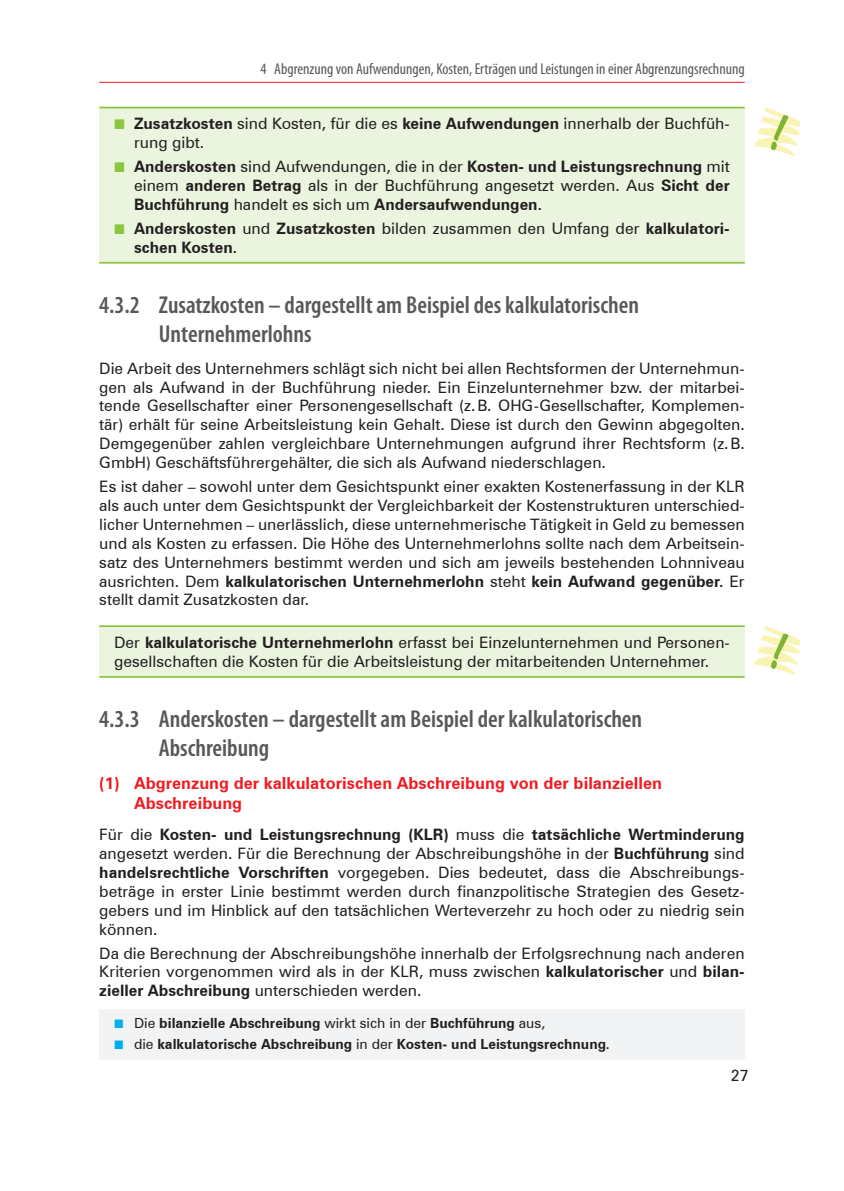
<style>
.page{position:relative;width:844px;height:1191px;background:#fff}
.page>*{position:absolute;margin:0;border:0;box-sizing:border-box;transform-origin:0 0}
.t1{font:600 condensed 24.5px/29.4px "Myriad Pro";color:#57585a}
.t2{font:700 16.62px/19.9px "Zurich BT";color:#ee1d23}
.Fließtext{font:15.75px/18.9px "Zurich BT";color:#231f20;text-align:justify}
.t3{font:700 15.75px/18.9px "Zurich BT";color:#231f20;text-align:justify}
.Merke_Text{font:15.75px/18.9px "Zurich BT";color:#231f20}
.Kolumnentitel_rechts{font:condensed 15.75px "Myriad Pro";color:#57585a}
.t4{font:700 14px "Zurich BT";color:#231f20}
.s1{font-family:"Uni Math";font-size:14px;color:#8bc63e}
.s2{font-weight:700}
.s3{font-family:"Uni Math";font-weight:400;font-size:14px;color:#8bc63e}
.s4{font-weight:400}
.s5{font-family:"Uni Math";font-weight:400;font-size:12.25px;color:#00aeef}
</style>
<div class="page">
<hr style="left:99px;top:82px;width:645px;height:1px;background:#ee1d23">
<div style="left:99px;top:1009px;width:645px;height:29px;background:#f2f3f4"></div>
<div style="left:99px;top:1029px;width:645px;height:30px;background:#f2f3f4"></div>
<div style="left:99px;top:108px;width:645px;height:155px;background:#ebf4de"></div>
<hr style="left:99px;top:107px;width:645px;height:1px;background:#8bc63e">
<hr style="left:99px;top:262px;width:645px;height:2px;background:#8bc63e">
<div style="left:99px;top:626px;width:645px;height:51px;background:#ebf4de"></div>
<hr style="left:99px;top:625px;width:645px;height:2px;background:#8bc63e">
<hr style="left:99px;top:676px;width:645px;height:2px;background:#8bc63e">
<svg style="left:753px;top:107px;width:47px;height:50px"></svg>
<svg style="left:753px;top:626px;width:47px;height:49px"></svg>
<p class="Kolumnentitel_rechts" style="left:260px;top:61px;width:485px">4 Abgrenzung von Aufwendungen, Kosten, Erträgen und Leistungen in einer Abgrenzungsrechnung</p>
<p class="Fließtext" style="left:134px;top:114px;width:597px;text-indent:-20px"><span class="s1">■</span> <span class="s2">Zusatzkosten</span> sind Kosten, für die es <span class="s2">keine Aufwendungen</span> innerhalb der Buchfüh&shy;rung gibt.</p>
<p class="t3" style="left:134px;top:157px;width:597px;text-indent:-20px"><span class="s3">■</span> Anderskosten <span class="s4">sind Aufwendungen, die in der</span> Kosten- und Leistungsrechnung <span class="s4">mit einem</span> anderen Betrag <span class="s4">als in der Buchführung angesetzt werden. Aus</span> Sicht der Buchführung <span class="s4">handelt es sich um</span> Andersaufwendungen.</p>
<p class="t3" style="left:134px;top:219px;width:597px;text-indent:-20px"><span class="s3">■</span> Anderskosten <span class="s4">und</span> Zusatzkosten <span class="s4">bilden zusammen den Umfang der</span> kalkulatori&shy;schen Kosten.</p>
<p class="t1" style="left:159px;top:290px;width:481px;text-indent:-60px">4.3.2 Zusatzkosten – dargestellt am Beispiel des kalkulatorischen<br>Unternehmerlohns</p>
<p class="Fließtext" style="left:99px;top:358px;width:646px">Die Arbeit des Unternehmers schlägt sich nicht bei allen Rechtsformen der Unternehmun&shy;gen als Aufwand in der Buchführung nieder. Ein Einzelunternehmer bzw. der mitarbei&shy;tende Gesellschafter einer Personengesellschaft (z.B. OHG-Gesellschafter, Komplemen&shy;tär) erhält für seine Arbeitsleistung kein Gehalt. Diese ist durch den Gewinn abgegolten.<br>Demgegenüber zahlen vergleichbare Unternehmungen aufgrund ihrer Rechtsform (z.B.<br>GmbH) Geschäftsführergehälter, die sich als Aufwand niederschlagen.</p>
<p class="Fließtext" style="left:99px;top:477px;width:646px">Es ist daher – sowohl unter dem Gesichtspunkt einer exakten Kostenerfassung in der KLR als auch unter dem Gesichtspunkt der Vergleichbarkeit der Kostenstrukturen unterschied&shy;licher Unternehmen – unerlässlich, diese unternehmerische Tätigkeit in Geld zu bemessen und als Kosten zu erfassen. Die Höhe des Unternehmerlohns sollte nach dem Arbeitsein&shy;satz des Unternehmers bestimmt werden und sich am jeweils bestehenden Lohnniveau ausrichten. Dem <span class="s2">kalkulatorischen Unternehmerlohn</span> steht <span class="s2">kein Aufwand gegenüber.</span> Er stellt damit Zusatzkosten dar.</p>
<p class="Merke_Text" style="left:114px;top:633px;width:617px">Der <span class="s2">kalkulatorische Unternehmerlohn</span> erfasst bei Einzelunternehmen und Personen&shy;gesellschaften die Kosten für die Arbeitsleistung der mitarbeitenden Unternehmer.</p>
<p class="t1" style="left:159px;top:704px;width:485px;text-indent:-60px">4.3.3 Anderskosten – dargestellt am Beispiel der kalkulatorischen<br>Abschreibung</p>
<p class="t2" style="left:134px;top:773px;width:529px;text-indent:-35px">(1) Abgrenzung der kalkulatorischen Abschreibung von der bilanziellen<br>Abschreibung</p>
<p class="Fließtext" style="left:99px;top:825px;width:646px">Für die <span class="s2">Kosten- und Leistungsrechnung (KLR)</span> muss die <span class="s2">tatsächliche Wertminderung </span>angesetzt werden. Für die Berechnung der Abschreibungshöhe in der <span class="s2">Buchführung</span> sind <span class="s2">handelsrechtliche Vorschriften</span> vorgegeben. Dies bedeutet, dass die Abschreibungs&shy;beträge in erster Linie bestimmt werden durch finanzpolitische Strategien des Gesetz&shy;gebers und im Hinblick auf den tatsächlichen Werteverzehr zu hoch oder zu niedrig sein können.</p>
<p class="Fließtext" style="left:99px;top:943px;width:646px">Da die Berechnung der Abschreibungshöhe innerhalb der Erfolgsrechnung nach anderen Kriterien vorgenommen wird als in der KLR, muss zwischen <span class="s2">kalkulatorischer</span> und <span class="s2">bilan&shy;zieller Abschreibung</span> unterschieden werden.</p>
<p class="t4" style="left:114px;top:1014px;width:432px"><span class="s5">■</span> <span class="s4">Die</span> bilanzielle Abschreibung <span class="s4">wirkt sich in der</span> Buchführung <span class="s4">aus,</span></p>
<p class="t4" style="left:114px;top:1035px;width:497px"><span class="s5">■</span> <span class="s4">die</span> kalkulatorische Abschreibung <span class="s4">in der</span> Kosten- und Leistungsrechnung.</p>
<p class="Fließtext" style="left:730px;top:1066px;width:19px">27</p>
</div>
